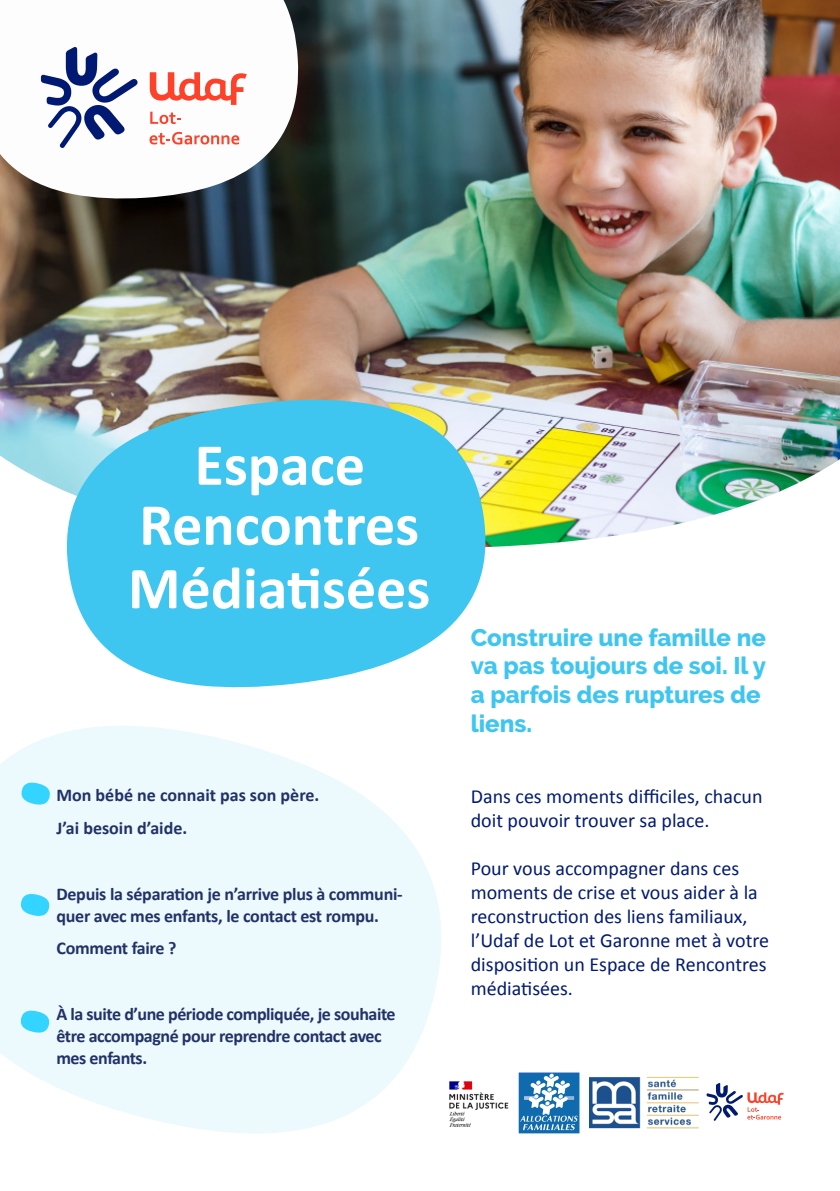
<style>
.page{position:relative;width:840px;height:1191px;background:#fff}
.page>*{position:absolute;margin:0;border:0;box-sizing:border-box;transform-origin:0 0}
.TEXTE_COURANT{font:700 60px "Calibri";color:#fff}
.t1{font:800 24px/28.8px "Raleway";color:#3ec6f0}
.t2{font:20px/24px "Calibri";color:#001a73}
.t3{font:700 18px/21.6px "Calibri";letter-spacing:-.025em;color:#223268}
.t4{font:700 18px "Calibri";color:#223268}
</style>
<div class="page">
<svg style="left:0;top:726px;width:441px;height:407px;fill:#ecf9fd"></svg>
<img style="left:0;top:0;width:839px;height:547px">
<svg style="left:0;top:0;width:299px;height:199px"></svg>
<svg style="left:41px;top:46px;width:97px;height:102px"></svg>
<svg style="left:150px;top:72px;width:97px;height:33px"></svg>
<svg style="left:150px;top:112px;width:31px;height:12px"></svg>
<svg style="left:149px;top:132px;width:90px;height:12px"></svg>
<svg style="left:65px;top:399px;width:421px;height:289px;background:#5dcced"></svg>
<svg style="left:706px;top:1083px;width:77px;height:38px"></svg>
<svg style="left:518px;top:1072px;width:61px;height:61px"></svg>
<img style="left:449px;top:1081px;width:60px;height:46px">
<img style="left:589px;top:1077px;width:110px;height:51px">
<svg style="left:21px;top:782px;width:29px;height:22px"></svg>
<svg style="left:21px;top:894px;width:28px;height:22px"></svg>
<svg style="left:21px;top:1010px;width:28px;height:22px"></svg>
<p class="TEXTE_COURANT" style="left:194px;top:422px;width:172px">Espace</p>
<p class="TEXTE_COURANT" style="left:139px;top:482px;width:281px">Rencontres</p>
<p class="TEXTE_COURANT" style="left:128px;top:546px;width:303px">Médiatisées</p>
<p class="t4" style="left:56px;top:782px;width:264px">Mon bébé ne connait pas son père.</p>
<p class="t4" style="left:56px;top:815px;width:132px">J’ai besoin d’aide.</p>
<p class="t3" style="left:56px;top:882px;width:347px">Depuis la séparation je n’arrive plus à communi&shy;quer avec mes enfants, le contact est rompu.</p>
<p class="t3" style="left:56px;top:937px;width:121px">Comment faire ?</p>
<p class="t3" style="left:56px;top:1003px;width:340px">À la suite d’une période compliquée, je souhaite être accompagné pour reprendre contact avec mes enfants.</p>
<p class="t1" style="left:470px;top:623px;width:297px">Construire une famille ne va pas toujours de soi. Il y a parfois des ruptures de liens.</p>
<p class="t2" style="left:470px;top:783px;width:293px">Dans ces moments difficiles, chacun doit pouvoir trouver sa place.</p>
<p class="t2" style="left:470px;top:855px;width:300px">Pour vous accompagner dans ces moments de crise et vous aider à la reconstruction des liens familiaux, l’Udaf de Lot et Garonne met à votre disposition un Espace de Rencontres médiatisées.</p>
</div>
